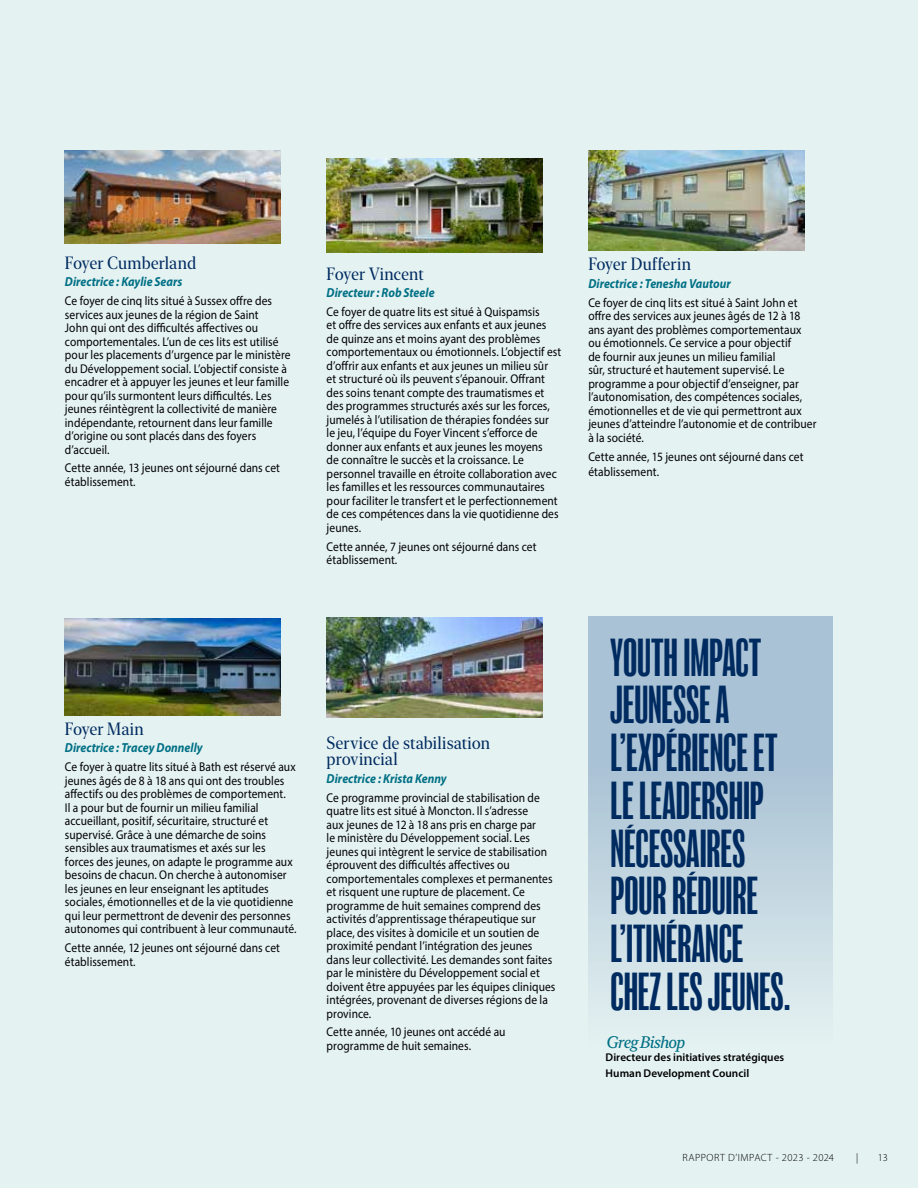
<style>
.page{position:relative;width:918px;height:1188px;background:#e5f2f2}
.page>*{position:absolute;margin:0;border:0;box-sizing:border-box;transform-origin:0 0}
.t1{font:extra-condensed 49.2px/47.7px "Balboa";letter-spacing:-.01em;color:#002b60}
.t2{font:17.7px/16.5px "New York Large";letter-spacing:-.005em;color:#002b60;scale:.9 1}
.t3{font:italic 16.65px "New York Small";letter-spacing:-.055em;color:#007085}
.t4{font:italic 700 13.2px "Myriad Pro";color:#007085;scale:.9 1}
.t5{font:12.75px/13.5px "Myriad Pro";letter-spacing:.005em;color:#000;scale:.9 1}
.t6{font:600 11.25px/15.5px "Myriad Pro";color:#000}
.t7{font:300 10.5px "Myriad Pro";letter-spacing:.04em;color:#000}
</style>
<div class="page">
<img style="left:65px;top:618px;width:216px;height:97px">
<img style="left:327px;top:618px;width:216px;height:99px">
<img style="left:65px;top:150px;width:216px;height:94px">
<img style="left:327px;top:159px;width:216px;height:93px">
<img style="left:588px;top:150px;width:216px;height:100px">
<div style="left:588px;top:616px;width:245px;height:444px;background:linear-gradient(to bottom,#9cb7ce,#e0eeef)"></div>
<h2 class="t2" style="left:65px;top:253px;width:147px">Foyer Cumberland</h2>
<p class="t4" style="left:65px;top:273px;width:132px">Directrice : Kaylie Sears</p>
<p class="t5" style="left:65px;top:294px;width:252px">Ce foyer de cinq lits situé à Sussex offre des services aux jeunes de la région de Saint<br>John qui ont des difficultés affectives ou comportementales. L’un de ces lits est utilisé pour les placements d’urgence par le ministère du Développement social. L’objectif consiste à encadrer et à appuyer les jeunes et leur famille pour qu’ils surmontent leurs difficultés. Les jeunes réintègrent la collectivité de manière indépendante, retournent dans leur famille d’origine ou sont placés dans des foyers d’accueil.</p>
<p class="t5" style="left:65px;top:461px;width:241px">Cette année, 13 jeunes ont séjourné dans cet établissement.</p>
<h2 class="t2" style="left:65px;top:720px;width:89px">Foyer Main</h2>
<p class="t4" style="left:65px;top:739px;width:155px">Directrice : Tracey Donnelly</p>
<p class="t5" style="left:65px;top:760px;width:259px">Ce foyer à quatre lits situé à Bath est réservé aux jeunes âgés de 8 à 18 ans qui ont des troubles affectifs ou des problèmes de comportement.<br>Il a pour but de fournir un milieu familial accueillant, positif, sécuritaire, structuré et supervisé. Grâce à une démarche de soins sensibles aux traumatismes et axés sur les forces des jeunes, on adapte le programme aux besoins de chacun. On cherche à autonomiser les jeunes en leur enseignant les aptitudes sociales, émotionnelles et de la vie quotidienne qui leur permettront de devenir des personnes autonomes qui contribuent à leur communauté.</p>
<p class="t5" style="left:65px;top:941px;width:240px">Cette année, 12 jeunes ont séjourné dans cet établissement.</p>
<h2 class="t2" style="left:327px;top:264px;width:109px">Foyer Vincent</h2>
<p class="t4" style="left:327px;top:284px;width:121px">Directeur : Rob Steele</p>
<p class="t5" style="left:327px;top:305px;width:262px">Ce foyer de quatre lits est situé à Quispamsis<br>et offre des services aux enfants et aux jeunes de quinze ans et moins ayant des problèmes comportementaux ou émotionnels. L’objectif est d’offrir aux enfants et aux jeunes un milieu sûr<br>et structuré où ils peuvent s’épanouir. Offrant des soins tenant compte des traumatismes et des programmes structurés axés sur les forces, jumelés à l’utilisation de thérapies fondées sur<br>le jeu, l’équipe du Foyer Vincent s’efforce de donner aux enfants et aux jeunes les moyens<br>de connaître le succès et la croissance. Le personnel travaille en étroite collaboration avec les familles et les ressources communautaires pour faciliter le transfert et le perfectionnement de ces compétences dans la vie quotidienne des jeunes.</p>
<p class="t5" style="left:327px;top:540px;width:235px">Cette année, 7 jeunes ont séjourné dans cet établissement.</p>
<h2 class="t2" style="left:588px;top:255px;width:116px">Foyer Dufferin</h2>
<p class="t4" style="left:588px;top:275px;width:160px">Directrice : Tenesha Vautour</p>
<p class="t5" style="left:588px;top:296px;width:255px">Ce foyer de cinq lits est situé à Saint John et offre des services aux jeunes âgés de 12 à 18 ans ayant des problèmes comportementaux ou émotionnels. Ce service a pour objectif<br>de fournir aux jeunes un milieu familial<br>sûr, structuré et hautement supervisé. Le programme a pour objectif d’enseigner, par l’autonomisation, des compétences sociales, émotionnelles et de vie qui permettront aux jeunes d’atteindre l’autonomie et de contribuer à la société.</p>
<p class="t5" style="left:588px;top:449px;width:241px;line-height:15px">Cette année, 15 jeunes ont séjourné dans cet établissement.</p>
<h2 class="t2" style="left:327px;top:733px;width:183px">Service de stabilisation provincial</h2>
<p class="t4" style="left:327px;top:770px;width:135px">Directrice : Krista Kenny</p>
<p class="t5" style="left:327px;top:790px;width:256px">Ce programme provincial de stabilisation de quatre lits est situé à Moncton. Il s’adresse<br>aux jeunes de 12 à 18 ans pris en charge par<br>le ministère du Développement social. Les jeunes qui intègrent le service de stabilisation éprouvent des difficultés affectives ou comportementales complexes et permanentes et risquent une rupture de placement. Ce programme de huit semaines comprend des activités d’apprentissage thérapeutique sur place, des visites à domicile et un soutien de proximité pendant l’intégration des jeunes dans leur collectivité. Les demandes sont faites par le ministère du Développement social et doivent être appuyées par les équipes cliniques intégrées, provenant de diverses régions de la province.</p>
<p class="t5" style="left:327px;top:1025px;width:200px">Cette année, 10 jeunes ont accédé au programme de huit semaines.</p>
<h1 class="t1" style="left:610px;top:634px;width:182px">YOUTH IMPACT<br>JEUNESSE A<br>L’EXPÉRIENCE ET<br>LE LEADERSHIP<br>NÉCESSAIRES<br>POUR RÉDUIRE<br>L’ITINÉRANCE<br>CHEZ LES JEUNES.</h1>
<h3 class="t3" style="left:606px;top:1030px;width:80px">Greg Bishop</h3>
<p class="t6" style="left:606px;top:1050px;width:180px">Directeur des initiatives stratégiques<br>Human Development Council</p>
<p class="t7" style="left:682px;top:1152px;width:153px">RAPPORT D’IMPACT - 2023 - 2024</p>
<p class="t7" style="left:856px;top:1152px;width:4px">|</p>
<p class="t7" style="left:878px;top:1152px;width:12px">13</p>
</div>
